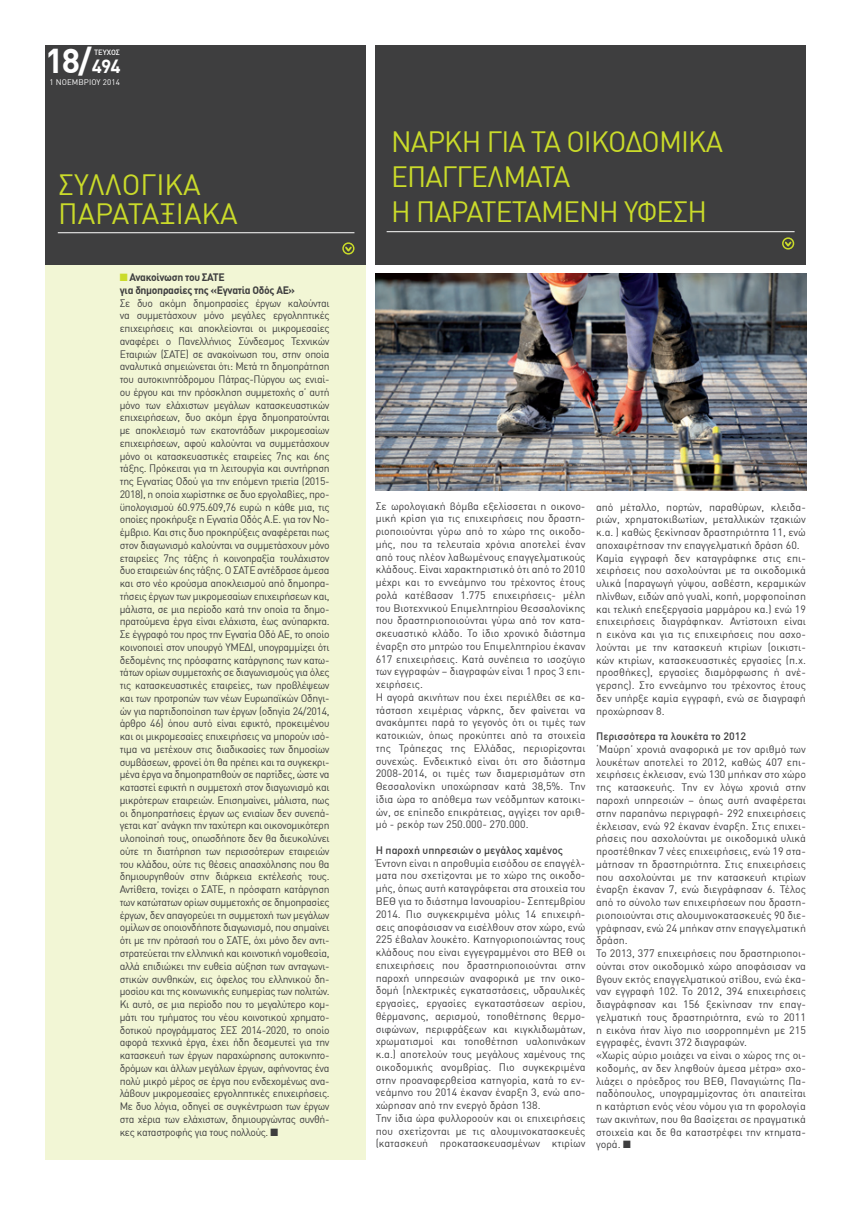
<style>
.page{position:relative;width:851px;height:1205px;background:#fff}
.page>*{position:absolute;margin:0;border:0;box-sizing:border-box;transform-origin:0 0}
.t1{font:700 33.75px "DIN Greek";color:#fff}
.t2{font:28.75px/34.5px "DIN Greek";letter-spacing:-.03em;color:#cadb2a}
.t3{font:28.75px/28.8px "DIN Greek";color:#cadb2a}
.t4{font:10.62px/12.8px "DIN Greek";color:#3e3e3f}
.t5{font:500 10.62px "DIN Greek";color:#3e3e3f}
.t6{font:700 10.62px/12.8px "DIN Greek";letter-spacing:-.03em;color:#3e3e3f}
.t7{font:8px "DIN Greek";letter-spacing:.01em;color:#fff}
.t8{font:500 7.5px "DIN Greek";color:#fff}
.s1{font-size:18.75px}
.s2{color:#cadb2a}
</style>
<div class="page">
<div style="left:45px;top:45px;width:320px;height:1115px;background:#f2f6d5"></div>
<div style="left:45px;top:45px;width:320px;height:220px;background:#3e3e3f"></div>
<hr style="left:58px;top:232px;width:296px;height:1px;background:#fff">
<svg style="left:345px;top:245px;width:8px;height:9px"></svg>
<div style="left:342px;top:242px;width:12px;height:13px;border:2px solid #cadb2a;border-radius:50%"></div>
<div style="left:375px;top:45px;width:430px;height:220px;background:#3e3e3f"></div>
<hr style="left:386px;top:231px;width:408px;height:1px;background:#fff">
<svg style="left:785px;top:241px;width:6px;height:6px"></svg>
<div style="left:782px;top:237px;width:12px;height:13px;border:2px solid #cadb2a;border-radius:50%"></div>
<img style="left:375px;top:273px;width:431px;height:217px">
<h1 class="t1" style="left:45px;top:41px;width:77px">18/<span class="s1">494</span></h1>
<p class="t8" style="left:94px;top:48px;width:27px">ΤΕΥΧΟΣ</p>
<p class="t7" style="left:49px;top:78px;width:72px">1 NOEMBPIOY 2014</p>
<h2 class="t3" style="left:58px;top:170px;width:181px">ΣΥΛΛΟΓΙΚΑ<br>ΠΑΡΑΤΑΞΙΑΚΑ</h2>
<p class="t6" style="left:120px;top:271px;width:177px"><span class="s2">■</span> Ανακοίνωση του ΣΑΤΕ<br>για δημοπρασίες της «Εγνατία Οδός ΑΕ»</p>
<p class="t4" style="left:120px;top:296px;width:211px;text-align:justify">Σε δυο ακόμη δημοπρασίες έργων καλούνται να συμμετάσχουν μόνο μεγάλες εργοληπτικές επιχειρήσεις και αποκλείονται οι μικρομεσαίες αναφέρει ο Πανελλήνιος Σύνδεσμος Τεχνικών Εταιριών (ΣΑΤΕ) σε ανακοίνωση του, στην οποία αναλυτικά σημειώνεται ότι: Μετά τη δημοπράτηση του αυτοκινητόδρομου Πάτρας-Πύργου ως ενιαί&shy;ου έργου και την πρόσκληση συμμετοχής σ’ αυτή μόνο των ελάχιστων μεγάλων κατασκευαστικών επιχειρήσεων, δυο ακόμη έργα δημοπρατούνται με αποκλεισμό των εκατοντάδων μικρομεσαίων επιχειρήσεων, αφού καλούνται να συμμετάσχουν μόνο οι κατασκευαστικές εταιρείες 7ης και 6ης τάξης. Πρόκειται για τη λειτουργία και συντήρηση της Εγνατίας Οδού για την επόμενη τριετία (2015- 2018), η οποία χωρίστηκε σε δυο εργολαβίες, προ&shy;ϋπολογισμού 60.975.609,76 ευρώ η κάθε μια, τις οποίες προκήρυξε η Εγνατία Οδός Α.Ε. για τον Νο&shy;έμβριο. Και στις δυο προκηρύξεις αναφέρεται πως στον διαγωνισμό καλούνται να συμμετάσχουν μόνο εταιρείες 7ης τάξης ή κοινοπραξία τουλάχιστον δυο εταιρειών 6ης τάξης. Ο ΣΑΤΕ αντέδρασε άμεσα και στο νέο κρούσμα αποκλεισμού από δημοπρα&shy;τήσεις έργων των μικρομεσαίων επιχειρήσεων και, μάλιστα, σε μια περίοδο κατά την οποία τα δημο&shy;πρατούμενα έργα είναι ελάχιστα, έως ανύπαρκτα.<br>Σε έγγραφό του προς την Εγνατία Οδό ΑΕ, το οποίο κοινοποιεί στον υπουργό ΥΜΕΔΙ, υπογραμμίζει ότι δεδομένης της πρόσφατης κατάργησης των κατω&shy;τάτων ορίων συμμετοχής σε διαγωνισμούς για όλες τις κατασκευαστικές εταιρείες, των προβλέψεων και των προτροπών των νέων Ευρωπαϊκών Οδηγι&shy;ών για παρτιδοποίηση των έργων (οδηγία 24/2014, άρθρο 46) όπου αυτό είναι εφικτό, προκειμένου και οι μικρομεσαίες επιχειρήσεις να μπορούν ισό&shy;τιμα να μετέχουν στις διαδικασίες των δημοσίων συμβάσεων, φρονεί ότι θα πρέπει και τα συγκεκρι&shy;μένα έργα να δημοπρατηθούν σε παρτίδες, ώστε να καταστεί εφικτή η συμμετοχή στον διαγωνισμό και μικρότερων εταιρειών. Επισημαίνει, μάλιστα, πως οι δημοπρατήσεις έργων ως ενιαίων δεν συνεπά&shy;γεται κατ’ ανάγκη την ταχύτερη και οικονομικότερη υλοποίησή τους, οπωσδήποτε δεν θα διευκολύνει ούτε τη διατήρηση των περισσότερων εταιρειών του κλάδου, ούτε τις θέσεις απασχόλησης που θα δημιουργηθούν στην διάρκεια εκτέλεσής τους.<br>Αντίθετα, τονίζει ο ΣΑΤΕ, η πρόσφατη κατάργηση των κατώτατων ορίων συμμετοχής σε δημοπρασίες έργων, δεν απαγορεύει τη συμμετοχή των μεγάλων ομίλων σε οποιονδήποτε διαγωνισμό, που σημαίνει ότι με την πρότασή του ο ΣΑΤΕ, όχι μόνο δεν αντι&shy;στρατεύεται την ελληνική και κοινοτική νομοθεσία, αλλά επιδιώκει την ευθεία αύξηση των ανταγωνι&shy;στικών συνθηκών, εις όφελος του ελληνικού δη&shy;μοσίου και της κοινωνικής ευημερίας των πολιτών.<br>Κι αυτό, σε μια περίοδο που το μεγαλύτερο κομ&shy;μάτι του τμήματος του νέου κοινοτικού χρηματο&shy;δοτικού προγράμματος ΣΕΣ 2014-2020, το οποίο αφορά τεχνικά έργα, έχει ήδη δεσμευτεί για την κατασκευή των έργων παραχώρησης αυτοκινητο&shy;δρόμων και άλλων μεγάλων έργων, αφήνοντας ένα πολύ μικρό μέρος σε έργα που ενδεχομένως ανα&shy;λάβουν μικρομεσαίες εργοληπτικές επιχειρήσεις.<br>Με δυο λόγια, οδηγεί σε συγκέντρωση των έργων στα χέρια των ελάχιστων, δημιουργώντας συνθή&shy;κες καταστροφής για τους πολλούς. ■</p>
<h2 class="t2" style="left:391px;top:125px;width:333px">ΝΑΡΚΗ ΓΙΑ ΤΑ ΟΙΚΟΔΟΜΙΚΑ<br>ΕΠΑΓΓΕΛΜΑΤΑ<br>Η ΠΑΡΑΤΕΤΑΜΕΝΗ ΥΦΕΣΗ</h2>
<p class="t4" style="left:375px;top:499px;width:211px">Σε ωρολογιακή βόμβα εξελίσσεται η οικονο&shy;μική κρίση για τις επιχειρήσεις που δραστη&shy;ριοποιούνται γύρω από το χώρο της οικοδο&shy;μής, που τα τελευταία χρόνια αποτελεί έναν από τους πλέον λαβωμένους επαγγελματικούς κλάδους. Είναι χαρακτηριστικό ότι από το 2010 μέχρι και το εννεάμηνο του τρέχοντος έτους ρολά κατέβασαν 1.775 επιχειρήσεις- μέλη του Βιοτεχνικού Επιμελητηρίου Θεσσαλονίκης που δραστηριοποιούνται γύρω από τον κατα&shy;σκευαστικό κλάδο. Το ίδιο χρονικό διάστημα έναρξη στο μητρώο του Επιμελητηρίου έκαναν 617 επιχειρήσεις. Κατά συνέπεια το ισοζύγιο των εγγραφών – διαγραφών είναι 1 προς 3 επι&shy;χειρήσεις.<br>Η αγορά ακινήτων που έχει περιέλθει σε κα&shy;τάσταση χειμέριας νάρκης, δεν φαίνεται να ανακάμπτει παρά το γεγονός ότι οι τιμές των κατοικιών, όπως προκύπτει από τα στοιχεία της Τράπεζας της Ελλάδας, περιορίζονται συνεχώς. Ενδεικτικό είναι ότι στο διάστημα 2008-2014, οι τιμές των διαμερισμάτων στη Θεσσαλονίκη υποχώρησαν κατά 38,5%. Την ίδια ώρα το απόθεμα των νεόδμητων κατοικι&shy;ών, σε επίπεδο επικράτειας, αγγίζει τον αριθ&shy;μό - ρεκόρ των 250.000- 270.000.</p>
<p class="t5" style="left:375px;top:844px;width:189px">Η παροχή υπηρεσιών ο μεγάλος χαμένος</p>
<p class="t4" style="left:375px;top:856px;width:211px">Έντονη είναι η απροθυμία εισόδου σε επαγγέλ&shy;ματα που σχετίζονται με το χώρο της οικοδο&shy;μής, όπως αυτή καταγράφεται στα στοιχεία του ΒΕΘ για το διάστημα Ιανουαρίου- Σεπτεμβρίου 2014. Πιο συγκεκριμένα μόλις 14 επιχειρή&shy;σεις αποφάσισαν να εισέλθουν στον χώρο, ενώ 225 έβαλαν λουκέτο. Κατηγοριοποιώντας τους κλάδους που είναι εγγεγραμμένοι στο ΒΕΘ οι επιχειρήσεις που δραστηριοποιούνται στην παροχή υπηρεσιών αναφορικά με την οικο&shy;δομή (ηλεκτρικές εγκαταστάσεις, υδραυλικές εργασίες, εργασίες εγκαταστάσεων αερίου, θέρμανσης, αερισμού, τοποθέτησης θερμο&shy;σιφώνων, περιφράξεων και κιγκλιδωμάτων, χρωματισμοί και τοποθέτηση υαλοπινάκων κ.α.) αποτελούν τους μεγάλους χαμένους της οικοδομικής ανομβρίας. Πιο συγκεκριμένα στην προαναφερθείσα κατηγορία, κατά το εν&shy;νεάμηνο του 2014 έκαναν έναρξη 3, ενώ απο&shy;χώρησαν από την ενεργό δράση 138.<br>Την ίδια ώρα φυλλοροούν και οι επιχειρήσεις που σχετίζονται με τις αλουμινοκατασκευές (κατασκευή προκατασκευασμένων κτιρίων</p>
<p class="t4" style="left:596px;top:500px;width:211px">από μέταλλο, πορτών, παραθύρων, κλειδα&shy;ριών, χρηματοκιβωτίων, μεταλλικών τζακιών κ.α. ) καθώς ξεκίνησαν δραστηριότητα 11, ενώ αποχαιρέτησαν την επαγγελματική δράση 60.<br>Καμία εγγραφή δεν καταγράφηκε στις επι&shy;χειρήσεις που ασχολούνται με τα οικοδομικά υλικά (παραγωγή γύψου, ασβέστη, κεραμικών πλίνθων, ειδών από γυαλί, κοπή, μορφοποίηση και τελική επεξεργασία μαρμάρου κα.) ενώ 19 επιχειρήσεις διαγράφηκαν. Αντίστοιχη είναι η εικόνα και για τις επιχειρήσεις που ασχο&shy;λούνται με την κατασκευή κτιρίων (οικιστι&shy;κών κτιρίων, κατασκευαστικές εργασίες (π.χ. προσθήκες), εργασίες διαμόρφωσης ή ανέ&shy;γερσης). Στο εννεάμηνο του τρέχοντος έτους δεν υπήρξε καμία εγγραφή, ενώ σε διαγραφή προχώρησαν 8.</p>
<p class="t5" style="left:596px;top:730px;width:151px">Περισσότερα τα λουκέτα το 2012</p>
<p class="t4" style="left:596px;top:743px;width:211px">‘Μαύρη’ χρονιά αναφορικά με τον αριθμό των λουκέτων αποτελεί το 2012, καθώς 407 επι&shy;χειρήσεις έκλεισαν, ενώ 130 μπήκαν στο χώρο της κατασκευής. Την εν λόγω χρονιά στην παροχή υπηρεσιών – όπως αυτή αναφέρεται στην παραπάνω περιγραφή- 292 επιχειρήσεις έκλεισαν, ενώ 92 έκαναν έναρξη. Στις επιχει&shy;ρήσεις που ασχολούνται με οικοδομικά υλικά προστέθηκαν 7 νέες επιχειρήσεις, ενώ 19 στα&shy;μάτησαν τη δραστηριότητα. Στις επιχειρήσεις που ασχολούνται με την κατασκευή κτιρίων έναρξη έκαναν 7, ενώ διεγράφησαν 6. Τέλος από το σύνολο των επιχειρήσεων που δραστη&shy;ριοποιούνται στις αλουμινοκατασκευές 90 διε&shy;γράφησαν, ενώ 24 μπήκαν στην επαγγελματική δράση.<br>Το 2013, 377 επιχειρήσεις που δραστηριοποι&shy;ούνται στον οικοδομικό χώρο αποφάσισαν να βγουν εκτός επαγγελματικού στίβου, ενώ έκα&shy;ναν εγγραφή 102. Το 2012, 394 επιχειρήσεις διαγράφησαν και 156 ξεκίνησαν την επαγ&shy;γελματική τους δραστηριότητα, ενώ το 2011 η εικόνα ήταν λίγο πιο ισορροπημένη με 215 εγγραφές, έναντι 372 διαγραφών.<br>«Χωρίς αύριο μοιάζει να είναι ο χώρος της οι&shy;κοδομής, αν δεν ληφθούν άμεσα μέτρα» σχο&shy;λιάζει ο πρόεδρος του ΒΕΘ, Παναγιώτης Πα&shy;παδόπουλος, υπογραμμίζοντας ότι απαιτείται η κατάρτιση ενός νέου νόμου για τη φορολογία των ακινήτων, που θα βασίζεται σε πραγματικά στοιχεία και δε θα καταστρέφει την κτηματα&shy;γορά. ■</p>
</div>
